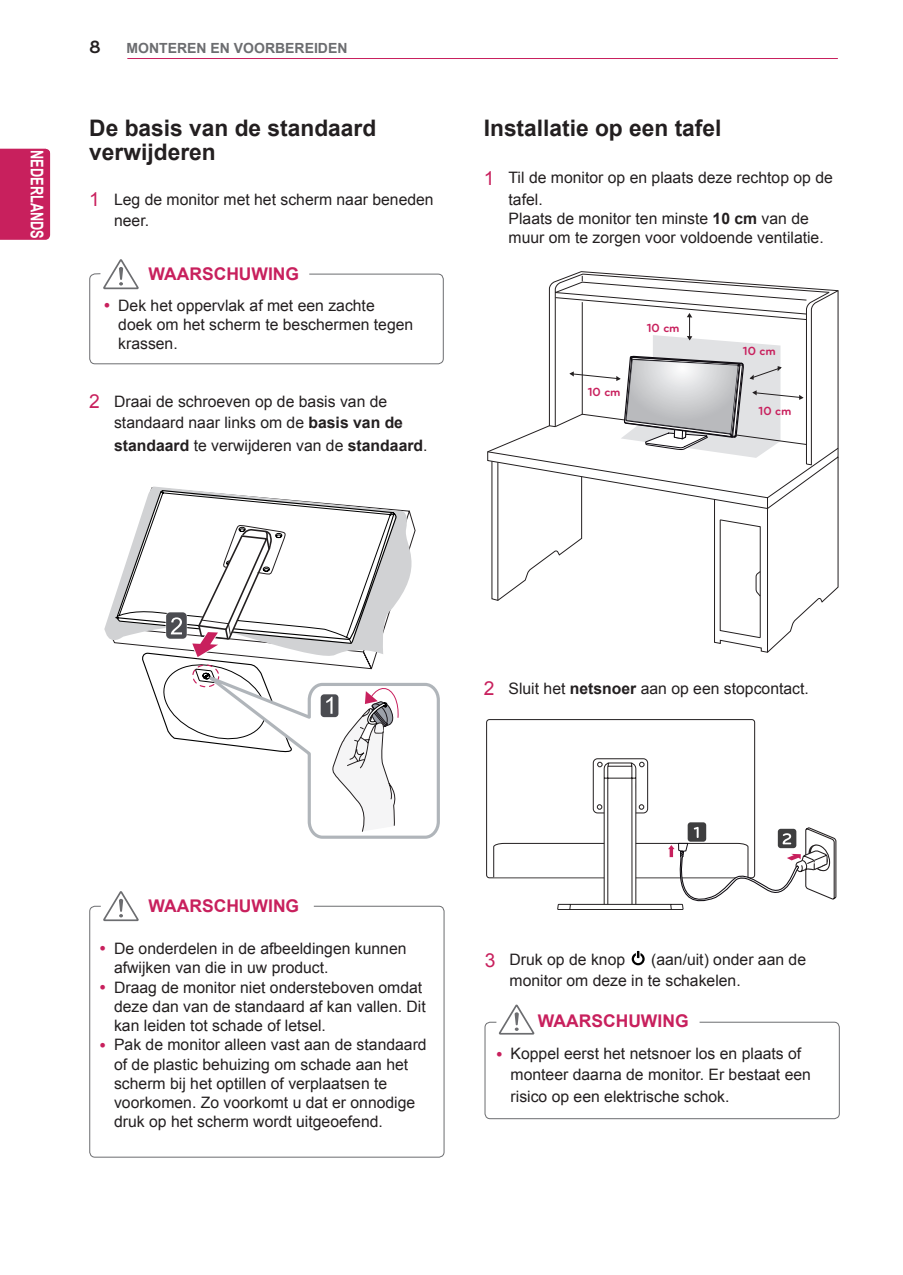
<style>
.page{position:relative;width:903px;height:1275px;background:#fff}
.page>*{position:absolute;margin:0;border:0;box-sizing:border-box;transform-origin:0 0}
.Title-2{font:700 22.75px/24.5px "Arial";color:#231f20}
.t1{font:21px "Bryant LG";color:#fff}
.t2{font:700 18.38px "Bryant LG";color:#231f20}
.Title-Caution{font:700 17.5px "Arial";color:#c8205d}
.t3{font:700 17.5px "Arial";color:#fff;scale:.73 1}
.Body-Bullet{font:15.75px/19.2px "Arial";color:#231f20}
._1-Body{font:15.75px/21px "Arial";color:#231f20}
._1-Body-2{font:15.75px/18.9px "Arial";color:#231f20}
.t4{font:700 14px "Arial";color:#6c6d70}
.t5{font:700 12.25px "Bryant LG";color:#c8205d}
.s1{font-size:19.25px;color:#c8205d}
.s2{font-weight:700}
</style>
<div class="page">
<hr style="left:127px;top:58px;width:711px;height:1px;background:#c8205d">
<div style="left:0;top:149px;width:50px;height:91px;background:#c8205d"></div>
<svg style="left:103px;top:259px;width:36px;height:30px"></svg>
<div style="left:89px;top:273px;width:355px;height:91px;border:1px solid #6c6d70;border-radius:5px"></div>
<svg style="left:632px;top:951px;width:13px;height:14px"></svg>
<div style="left:484px;top:1022px;width:356px;height:97px;border:1px solid #6c6d70;border-radius:5px"></div>
<svg style="left:499px;top:1005px;width:35px;height:30px"></svg>
<svg style="left:103px;top:891px;width:36px;height:30px"></svg>
<div style="left:89px;top:906px;width:355px;height:252px;border:1px solid #6c6d70;border-radius:5px"></div>
<svg style="left:104px;top:489px;width:92px;height:155px"></svg>
<svg style="left:117px;top:491px;width:323px;height:348px"></svg>
<svg style="left:487px;top:271px;width:351px;height:382px"></svg>
<svg style="left:497px;top:601px;width:271px;height:52px"></svg>
<svg style="left:491px;top:274px;width:339px;height:327px"></svg>
<svg style="left:486px;top:719px;width:350px;height:191px"></svg>
<p class="t3" style="left:49px;top:150px;width:123px;rotate:90deg">NEDERLANDS</p>
<h2 class="t1" style="left:47px;top:174px;width:43px;rotate:90deg">NLD</h2>
<p class="t2" style="left:89px;top:36px;width:13px">8</p>
<p class="t4" style="left:126px;top:39px;width:222px">MONTEREN EN VOORBEREIDEN</p>
<p class="Title-2" style="left:89px;top:116px;width:289px">De basis van de standaard verwijderen</p>
<p class="_1-Body" style="left:114px;top:189px;width:321px;text-indent:-25px"><span class="s1">1</span> Leg de monitor met het scherm naar beneden neer.</p>
<p class="Title-Caution" style="left:149px;top:262px;width:152px">WAARSCHUWING</p>
<p class="Body-Bullet" style="left:118px;top:296px;width:297px">Dek het oppervlak af met een zachte<br>doek om het scherm te beschermen tegen krassen.</p>
<p class="_1-Body" style="left:114px;top:391px;width:290px;text-indent:-25px"><span class="s1">2</span> Draai de schroeven op de basis van de standaard naar links om de <span class="s2">basis van de</span></p>
<p class="_1-Body" style="left:114px;top:435px;width:315px"><span class="s2">standaard</span> te verwijderen van de <span class="s2">standaard</span>.</p>
<p class="Title-2" style="left:484px;top:116px;width:239px">Installatie op een tafel</p>
<p class="_1-Body" style="left:509px;top:167px;width:326px;text-indent:-25px"><span class="s1">1</span> Til de monitor op en plaats deze rechtop op de tafel.</p>
<p class="_1-Body-2" style="left:509px;top:209px;width:317px">Plaats de monitor ten minste <span class="s2">10 cm</span> van de muur om te zorgen voor voldoende ventilatie.</p>
<p class="t5" style="left:588px;top:385px;width:34px">10 cm</p>
<p class="t5" style="left:647px;top:320px;width:34px">10 cm</p>
<p class="t5" style="left:743px;top:343px;width:34px">10 cm</p>
<p class="t5" style="left:758px;top:403px;width:34px">10 cm</p>
<p class="_1-Body" style="left:484px;top:678px;width:327px"><span class="s1">2</span> Sluit het <span class="s2">netsnoer</span> aan op een stopcontact.</p>
<p class="Title-Caution" style="left:149px;top:894px;width:152px">WAARSCHUWING</p>
<p class="Body-Bullet" style="left:114px;top:939px;width:294px">De onderdelen in de afbeeldingen kunnen afwijken van die in uw product.</p>
<p class="Body-Bullet" style="left:114px;top:977px;width:313px">Draag de monitor niet ondersteboven omdat deze dan van de standaard af kan vallen. Dit kan leiden tot schade of letsel.</p>
<p class="Body-Bullet" style="left:114px;top:1035px;width:314px">Pak de monitor alleen vast aan de standaard of de plastic behuizing om schade aan het scherm bij het optillen of verplaatsen te voorkomen. Zo voorkomt u dat er onnodige druk op het scherm wordt uitgeoefend.</p>
<p class="_1-Body" style="left:485px;top:949px;width:142px"><span class="s1">3</span> Druk op de knop</p>
<p class="_1-Body" style="left:510px;top:949px;width:298px;text-indent:142px">(aan/uit) onder aan de monitor om deze in te schakelen.</p>
<p class="Title-Caution" style="left:538px;top:1009px;width:152px">WAARSCHUWING</p>
<p class="Body-Bullet" style="left:511px;top:1044px;width:302px;line-height:21px">Koppel eerst het netsnoer los en plaats of monteer daarna de monitor. Er bestaat een risico op een elektrische schok.</p>
</div>
